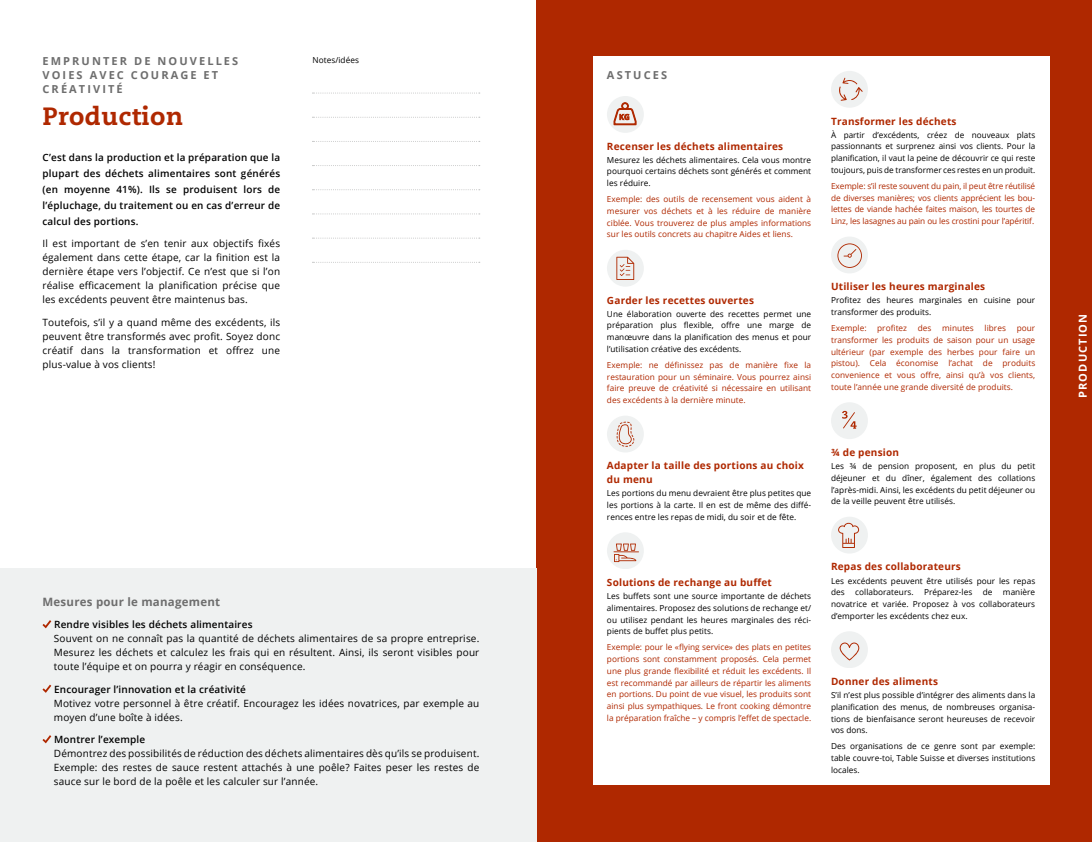
<style>
.page{position:relative;width:1092px;height:842px;background:#fff}
.page>*{position:absolute;margin:0;border:0;box-sizing:border-box;transform-origin:0 0}
.t1{font:800 25px "Caecilia";letter-spacing:.02em;color:#af2800}
.t2{font:700 11.5px "Open Sans";letter-spacing:.02em;color:#6e6e6e}
.t3{font:700 11px/14px "Open Sans";letter-spacing:.19em;color:#6e6e6e}
.t4{font:700 11px "Open Sans";letter-spacing:.1em;color:#fff}
.t5{font:10px/14px "Open Sans";letter-spacing:.015em;color:#000;text-align:justify}
.t6{font:600 10px/16px "Open Sans";letter-spacing:.015em;color:#000;text-align:justify}
.t7{font:700 10px/14px "Open Sans";letter-spacing:.02em;color:#af2800}
.t8{font:8.2px/11.7px "Open Sans";letter-spacing:.005em;color:#000;text-align:justify}
.t9{font:8.2px/11.7px "Open Sans";letter-spacing:.005em;color:#af2800;text-align:justify}
</style>
<div class="page">
<div style="left:536px;top:0;width:555px;height:842px;background:#af2800"></div>
<svg style="left:312px;top:93px;width:168px;height:1px"></svg>
<svg style="left:312px;top:117px;width:168px;height:1px"></svg>
<svg style="left:312px;top:141px;width:168px;height:1px"></svg>
<svg style="left:312px;top:165px;width:168px;height:1px"></svg>
<svg style="left:312px;top:189px;width:168px;height:1px"></svg>
<svg style="left:312px;top:213px;width:168px;height:1px"></svg>
<svg style="left:312px;top:238px;width:168px;height:1px"></svg>
<svg style="left:312px;top:262px;width:168px;height:1px"></svg>
<div style="left:0;top:569px;width:536px;height:273px;background:#eff1f1"></div>
<div style="left:592px;top:57px;width:457px;height:728px;background:#fff"></div>
<div style="left:607px;top:96px;width:36px;height:37px;background:#eff1f1;border-radius:50%"></div>
<svg style="left:614px;top:103px;width:22px;height:22px"></svg>
<div style="left:607px;top:250px;width:36px;height:37px;background:#eff1f1;border-radius:50%"></div>
<svg style="left:616px;top:257px;width:18px;height:23px"></svg>
<div style="left:607px;top:416px;width:36px;height:36px;background:#eff1f1;border-radius:50%"></div>
<svg style="left:616px;top:422px;width:18px;height:25px"></svg>
<div style="left:607px;top:532px;width:36px;height:37px;background:#eff1f1;border-radius:50%"></div>
<svg style="left:613px;top:543px;width:26px;height:19px"></svg>
<div style="left:831px;top:71px;width:36px;height:37px;background:#eff1f1;border-radius:50%"></div>
<svg style="left:839px;top:78px;width:23px;height:23px"></svg>
<div style="left:831px;top:237px;width:36px;height:36px;background:#eff1f1;border-radius:50%"></div>
<svg style="left:837px;top:243px;width:24px;height:25px"></svg>
<div style="left:831px;top:402px;width:36px;height:37px;background:#eff1f1;border-radius:50%"></div>
<svg style="left:842px;top:411px;width:14px;height:18px"></svg>
<div style="left:831px;top:517px;width:36px;height:36px;background:#eff1f1;border-radius:50%"></div>
<svg style="left:838px;top:523px;width:21px;height:25px"></svg>
<div style="left:831px;top:631px;width:36px;height:37px;background:#eff1f1;border-radius:50%"></div>
<svg style="left:839px;top:642px;width:20px;height:18px"></svg>
<svg style="left:43px;top:620px;width:8px;height:8px"></svg>
<svg style="left:43px;top:685px;width:8px;height:8px"></svg>
<svg style="left:43px;top:735px;width:8px;height:8px"></svg>
<h3 class="t3" style="left:43px;top:54px;width:197px">EMPRUNTER DE NOUVELLES<br>VOIES AVEC COURAGE ET<br>CRÉATIVITÉ</h3>
<h1 class="t1" style="left:43px;top:101px;width:142px">Production</h1>
<p class="t6" style="left:43px;top:149px;width:239px">C’est dans la production et la préparation que la plupart des déchets alimentaires sont générés (en moyenne 41%). Ils se produisent lors de l’épluchage, du traitement ou en cas d’erreur de calcul des portions.</p>
<p class="t5" style="left:43px;top:237px;width:239px">Il est important de s’en tenir aux objectifs fixés également dans cette étape, car la finition est la dernière étape vers l’objectif. Ce n’est que si l’on réalise efficacement la planification précise que les excédents peuvent être maintenus bas.</p>
<p class="t5" style="left:43px;top:315px;width:239px">Toutefois, s’il y a quand même des excédents, ils peuvent être transformés avec profit. Soyez donc créatif dans la transformation et offrez une plus-value à vos clients!</p>
<p class="t8" style="left:312px;top:54px;width:48px">Notes/idées</p>
<h2 class="t2" style="left:43px;top:593px;width:179px">Mesures pour le management</h2>
<p class="t6" style="left:54px;top:616px;width:200px">Rendre visibles les déchets alimentaires</p>
<p class="t5" style="left:54px;top:631px;width:427px">Souvent on ne connaît pas la quantité de déchets alimentaires de sa propre entreprise.<br>Mesurez les déchets et calculez les frais qui en résultent. Ainsi, ils seront visibles pour toute l’équipe et on pourra y réagir en conséquence.</p>
<p class="t6" style="left:54px;top:681px;width:193px">Encourager l’innovation et la créativité</p>
<p class="t5" style="left:54px;top:696px;width:427px">Motivez votre personnel à être créatif. Encouragez les idées novatrices, par exemple au moyen d’une boîte à idées.</p>
<p class="t6" style="left:54px;top:731px;width:93px">Montrer l’exemple</p>
<p class="t5" style="left:54px;top:746px;width:427px">Démontrez des possibilités de réduction des déchets alimentaires dès qu’ils se produisent.<br>Exemple: des restes de sauce restent attachés à une poêle? Faites peser les restes de sauce sur le bord de la poêle et les calculer sur l’année.</p>
<h3 class="t3" style="left:607px;top:68px;width:62px">ASTUCES</h3>
<p class="t7" style="left:607px;top:139px;width:178px">Recenser les déchets alimentaires</p>
<p class="t8" style="left:607px;top:154px;width:206px">Mesurez les déchets alimentaires. Cela vous montre pourquoi certains déchets sont générés et comment les réduire.</p>
<p class="t9" style="left:607px;top:193px;width:206px">Exemple: des outils de recensement vous aident à mesurer vos déchets et à les réduire de manière ciblée. Vous trouverez de plus amples informations sur les outils concrets au chapitre Aides et liens.</p>
<p class="t7" style="left:607px;top:293px;width:148px">Garder les recettes ouvertes</p>
<p class="t8" style="left:607px;top:308px;width:206px">Une élaboration ouverte des recettes permet une préparation plus flexible, offre une marge de manœuvre dans la planification des menus et pour l’utilisation créative des excédents.</p>
<p class="t9" style="left:607px;top:359px;width:206px">Exemple: ne définissez pas de manière fixe la restauration pour un séminaire. Vous pourrez ainsi faire preuve de créativité si nécessaire en utilisant des excédents à la dernière minute.</p>
<p class="t7" style="left:607px;top:458px;width:198px">Adapter la taille des portions au choix du menu</p>
<p class="t8" style="left:607px;top:487px;width:206px">Les portions du menu devraient être plus petites que les portions à la carte. Il en est de même des diffé&shy;rences entre les repas de midi, du soir et de fête.</p>
<p class="t7" style="left:607px;top:575px;width:166px">Solutions de rechange au buffet</p>
<p class="t8" style="left:607px;top:590px;width:206px">Les buffets sont une source importante de déchets alimentaires. Proposez des solutions de rechange et/ ou utilisez pendant les heures marginales des réci&shy;pients de buffet plus petits.</p>
<p class="t9" style="left:607px;top:641px;width:206px">Exemple: pour le «flying service» des plats en petites portions sont constamment proposés. Cela permet une plus grande flexibilité et réduit les excédents. Il est recommandé par ailleurs de répartir les aliments en portions. Du point de vue visuel, les produits sont ainsi plus sympathiques. Le front cooking démontre la préparation fraîche – y compris l’effet de spectacle.</p>
<p class="t7" style="left:831px;top:114px;width:127px">Transformer les déchets</p>
<p class="t8" style="left:831px;top:129px;width:206px">À partir d’excédents, créez de nouveaux plats passionnants et surprenez ainsi vos clients. Pour la planification, il vaut la peine de découvrir ce qui reste toujours, puis de transformer ces restes en un produit.</p>
<p class="t9" style="left:831px;top:180px;width:206px">Exemple: s’il reste souvent du pain, il peut être réutilisé de diverses manières; vos clients apprécient les bou&shy;lettes de viande hachée faites maison, les tourtes de Linz, les lasagnes au pain ou les crostini pour l’apéritif.</p>
<p class="t7" style="left:831px;top:279px;width:156px">Utiliser les heures marginales</p>
<p class="t8" style="left:831px;top:294px;width:206px">Profitez des heures marginales en cuisine pour transformer des produits.</p>
<p class="t9" style="left:831px;top:322px;width:37px">Exemple:</p>
<p class="t9" style="left:877px;top:322px;width:31px">profitez</p>
<p class="t9" style="left:917px;top:322px;width:15px">des</p>
<p class="t9" style="left:942px;top:322px;width:33px">minutes</p>
<p class="t9" style="left:984px;top:322px;width:23px">libres</p>
<p class="t9" style="left:831px;top:322px;width:206px;text-indent:186px">pour transformer les produits de saison pour un usage ultérieur (par exemple des herbes pour faire un pistou). Cela économise l’achat de produits convenience et vous offre, ainsi qu’à vos clients, toute l’année une grande diversité de produits.</p>
<p class="t7" style="left:831px;top:445px;width:70px">¾ de pension</p>
<p class="t8" style="left:831px;top:460px;width:206px">Les ¾ de pension proposent, en plus du petit déjeuner et du dîner, également des collations l’après-midi. Ainsi, les excédents du petit déjeuner ou de la veille peuvent être utilisés.</p>
<p class="t7" style="left:831px;top:559px;width:131px">Repas des collaborateurs</p>
<p class="t8" style="left:831px;top:574px;width:206px">Les excédents peuvent être utilisés pour les repas des</p>
<p class="t8" style="left:831px;top:586px;width:206px;text-indent:172px">manière novatrice et variée. Proposez à vos collaborateurs d’emporter les excédents chez eux.</p>
<p class="t8" style="left:855px;top:586px;width:60px">collaborateurs.</p>
<p class="t8" style="left:924px;top:586px;width:50px">Préparez-les</p>
<p class="t8" style="left:982px;top:586px;width:11px">de</p>
<p class="t7" style="left:831px;top:674px;width:108px">Donner des aliments</p>
<p class="t8" style="left:831px;top:689px;width:206px">S’il n’est plus possible d’intégrer des aliments dans la planification des menus, de nombreuses organisa&shy;tions de bienfaisance seront heureuses de recevoir vos dons.</p>
<p class="t8" style="left:831px;top:740px;width:206px">Des organisations de ce genre sont par exemple: table couvre-toi, Table Suisse et diverses institutions locales.</p>
<h3 class="t4" style="left:1075px;top:398px;width:85px;rotate:-90deg">PRODUCTION</h3>
</div>
